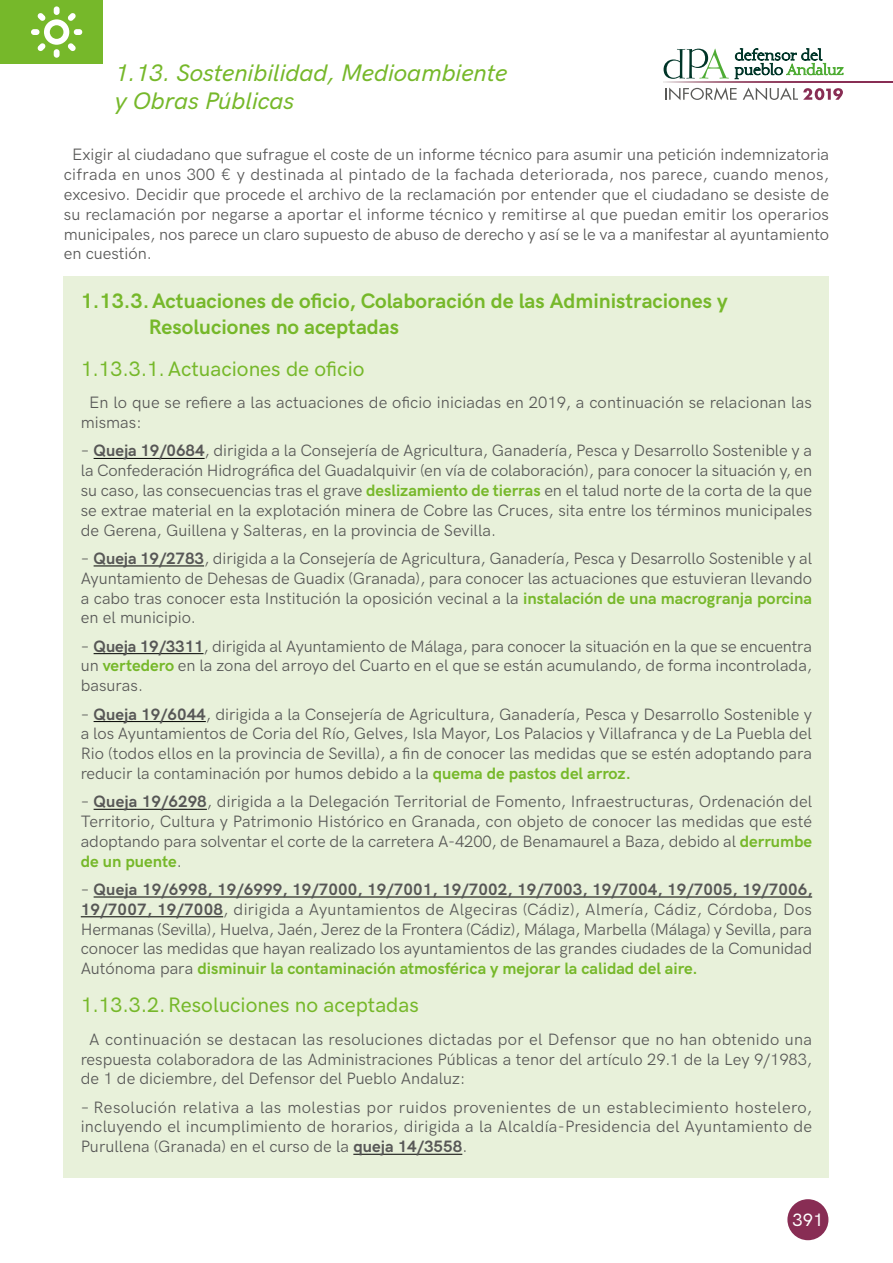
<style>
.page{position:relative;width:893px;height:1263px;background:#fff}
.page>*{position:absolute;margin:0;border:0;box-sizing:border-box;transform-origin:0 0}
.t1{font:italic 500 24px/28.8px "HK Grotesk";color:#76b82a}
.t2{font:700 21px/25.2px "HK Grotesk";color:#76b82a}
.t3{font:500 21px "HK Grotesk";color:#76b82a}
.t4{font:500 18px "HK Grotesk";color:#fff}
.t5{font:16.5px/19.8px "HK Grotesk";color:#575756;text-align:justify}
.s1{font-weight:700}
.s2{font-weight:700;color:#76b82a}
</style>
<div class="page">
<div style="left:64px;top:277px;width:765px;height:901px;background:#e8f1da"></div>
<hr style="left:94px;top:458px;width:111px;height:1px;background:#000">
<hr style="left:94px;top:566px;width:110px;height:1px;background:#000">
<hr style="left:94px;top:653px;width:110px;height:1px;background:#000">
<hr style="left:94px;top:721px;width:112px;height:1px;background:#000">
<hr style="left:94px;top:809px;width:113px;height:1px;background:#000">
<hr style="left:94px;top:897px;width:718px;height:1px;background:#000">
<hr style="left:81px;top:916px;width:142px;height:1px;background:#000">
<hr style="left:353px;top:1154px;width:109px;height:1px;background:#000">
<svg style="left:735px;top:49px;width:109px;height:30px"></svg>
<svg style="left:664px;top:49px;width:65px;height:30px"></svg>
<svg style="left:664px;top:81px;width:229px;height:1px"></svg>
<svg style="left:665px;top:87px;width:72px;height:13px"></svg>
<svg style="left:743px;top:87px;width:100px;height:13px"></svg>
<div style="left:787px;top:1199px;width:41px;height:41px;background:#882d54;border-radius:50%"></div>
<div style="left:0;top:0;width:102px;height:64px;background:#76b82a"></div>
<svg style="left:31px;top:6px;width:51px;height:52px"></svg>
<h1 class="t1" style="left:115px;top:56px;width:394px">1.13. Sostenibilidad, Medioambiente y Obras Públicas</h1>
<p class="t5" style="left:64px;top:144px;width:767px;text-indent:9px">Exigir al ciudadano que sufrague el coste de un informe técnico para asumir una petición indemnizatoria cifrada en unos 300 € y destinada al pintado de la fachada deteriorada, nos parece, cuando menos, excesivo. Decidir que procede el archivo de la reclamación por entender que el ciudadano se desiste de su reclamación por negarse a aportar el informe técnico y remitirse al que puedan emitir los operarios municipales, nos parece un claro supuesto de abuso de derecho y así se le va a manifestar al ayuntamiento en cuestión.</p>
<p class="t2" style="left:149px;top:287px;width:580px;text-indent:-68px">1.13.3.Actuaciones de oficio, Colaboración de las Administraciones y<br>Resoluciones no aceptadas</p>
<p class="t3" style="left:81px;top:353px;width:285px">1.13.3.1.Actuaciones de oficio</p>
<p class="t5" style="left:81px;top:391px;width:733px;text-indent:9px">En lo que se refiere a las actuaciones de oficio iniciadas en 2019, a continuación se relacionan las mismas:</p>
<p class="t5" style="left:81px;top:440px;width:733px">– <span class="s1">Queja 19/0684</span>, dirigida a la Consejería de Agricultura, Ganadería, Pesca y Desarrollo Sostenible y a la Confederación Hidrográfica del Guadalquivir (en vía de colaboración), para conocer la situación y, en su caso, las consecuencias tras el grave <span class="s2">deslizamiento de tierras</span> en el talud norte de la corta de la que se extrae material en la explotación minera de Cobre las Cruces, sita entre los términos municipales de Gerena, Guillena y Salteras, en la provincia de Sevilla.</p>
<p class="t5" style="left:81px;top:547px;width:733px">– <span class="s1">Queja 19/2783</span>, dirigida a la Consejería de Agricultura, Ganadería, Pesca y Desarrollo Sostenible y al Ayuntamiento de Dehesas de Guadix (Granada), para conocer las actuaciones que estuvieran llevando a cabo tras conocer esta Institución la oposición vecinal a la <span class="s2">instalación de una macrogranja porcina </span>en el municipio.</p>
<p class="t5" style="left:81px;top:635px;width:733px">– <span class="s1">Queja 19/3311</span>, dirigida al Ayuntamiento de Málaga, para conocer la situación en la que se encuentra un <span class="s2">vertedero</span> en la zona del arroyo del Cuarto en el que se están acumulando, de forma incontrolada, basuras.</p>
<p class="t5" style="left:81px;top:703px;width:733px">– <span class="s1">Queja 19/6044</span>, dirigida a la Consejería de Agricultura, Ganadería, Pesca y Desarrollo Sostenible y a los Ayuntamientos de Coria del Río, Gelves, Isla Mayor, Los Palacios y Villafranca y de La Puebla del Rio (todos ellos en la provincia de Sevilla), a fin de conocer las medidas que se estén adoptando para reducir la contaminación por humos debido a la <span class="s2">quema de pastos del arroz.</span></p>
<p class="t5" style="left:81px;top:790px;width:733px">– <span class="s1">Queja 19/6298</span>, dirigida a la Delegación Territorial de Fomento, Infraestructuras, Ordenación del Territorio, Cultura y Patrimonio Histórico en Granada, con objeto de conocer las medidas que esté adoptando para solventar el corte de la carretera A-4200, de Benamaurel a Baza, debido al <span class="s2">derrumbe de un puente</span>.</p>
<p class="t5" style="left:81px;top:878px;width:733px">– <span class="s1">Queja 19/6998, 19/6999, 19/7000, 19/7001, 19/7002, 19/7003, 19/7004, 19/7005, 19/7006, 19/7007, 19/7008</span>, dirigida a Ayuntamientos de Algeciras (Cádiz), Almería, Cádiz, Córdoba, Dos Hermanas (Sevilla), Huelva, Jaén, Jerez de la Frontera (Cádiz), Málaga, Marbella (Málaga) y Sevilla, para conocer las medidas que hayan realizado los ayuntamientos de las grandes ciudades de la Comunidad Autónoma para <span class="s2">disminuir la contaminación atmosférica y mejorar la calidad del aire.</span></p>
<p class="t3" style="left:81px;top:989px;width:340px">1.13.3.2.Resoluciones no aceptadas</p>
<p class="t5" style="left:81px;top:1028px;width:733px;text-indent:9px">A continuación se destacan las resoluciones dictadas por el Defensor que no han obtenido una respuesta colaboradora de las Administraciones Públicas a tenor del artículo 29.1 de la Ley 9/1983, de 1 de diciembre, del Defensor del Pueblo Andaluz:</p>
<p class="t5" style="left:81px;top:1096px;width:733px">– Resolución relativa a las molestias por ruidos provenientes de un establecimiento hostelero, incluyendo el incumplimiento de horarios, dirigida a la Alcaldía-Presidencia del Ayuntamiento de Purullena (Granada) en el curso de la <span class="s1">queja 14/3558</span>.</p>
<p class="t4" style="left:793px;top:1206px;width:32px">391</p>
</div>
